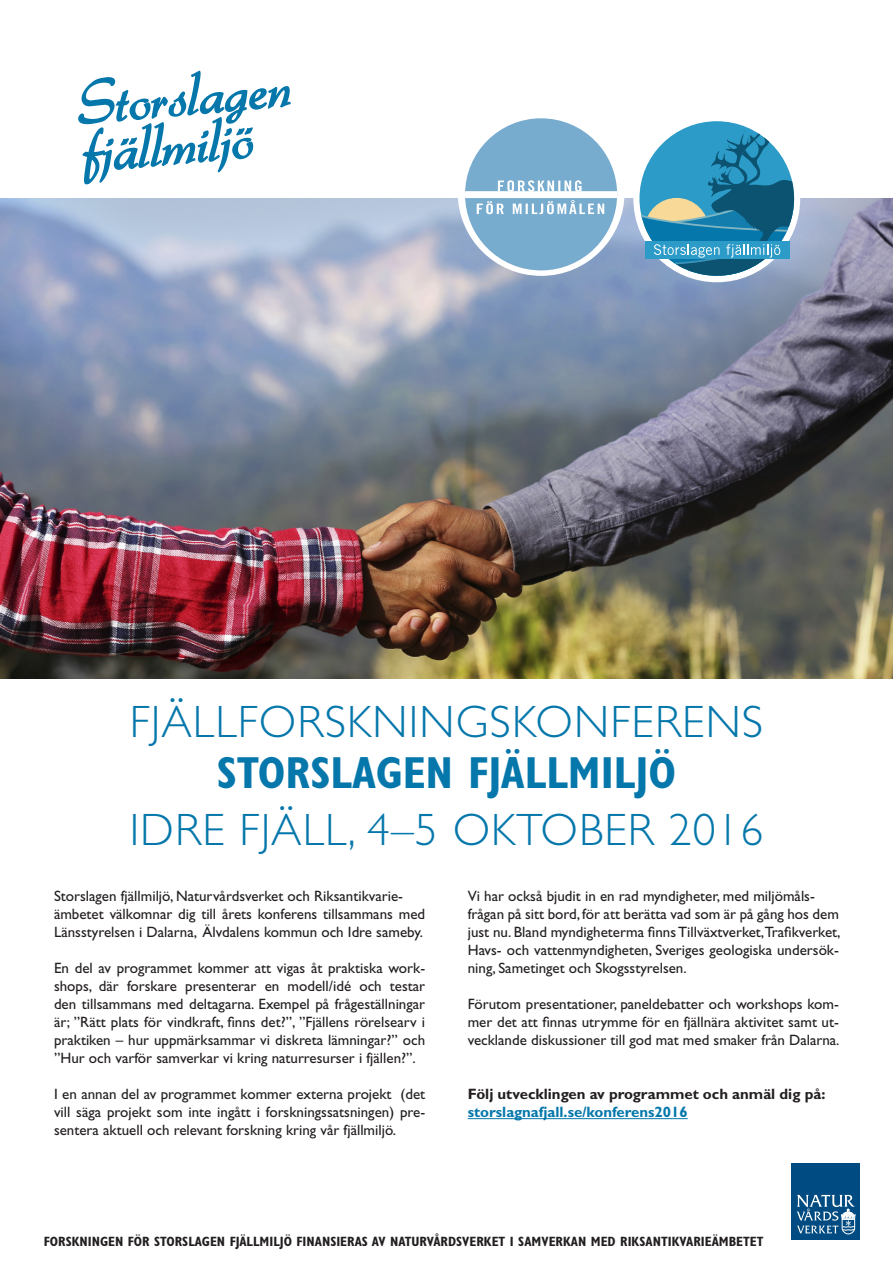
<style>
.page{position:relative;width:893px;height:1263px;background:#fff}
.page>*{position:absolute;margin:0;border:0;box-sizing:border-box;transform-origin:0 0}
.t1{font:300 45.6px "Gill Sans Std";letter-spacing:.025em;color:#0577ab}
.t2{font:700 condensed 45px "Gill Sans Std";color:#0577ab}
.t3{font:15px/18px "Gill Sans Std";color:#231f20}
.t4{font:700 15px "Gill Sans Std";color:#231f20}
.t5{font:700 15px "Gill Sans Std";color:#0577ab}
.t6{font:700 condensed 13.5px "Gill Sans Std";color:#231f20}
</style>
<div class="page">
<img style="left:0;top:199px;width:893px;height:479px">
<div style="left:633px;top:115px;width:167px;height:167px;background:#fff;border-radius:50%"></div>
<div style="left:639px;top:121px;width:155px;height:155px;background:#2c9bc8;border-radius:50%"></div>
<svg style="left:641px;top:130px;width:153px;height:146px"></svg>
<div style="left:458px;top:109px;width:167px;height:167px;background:#fff;border-radius:50%"></div>
<div style="left:465px;top:118px;width:152px;height:152px;background:#78accf;border-radius:50%"></div>
<svg style="left:465px;top:180px;width:152px;height:34px"></svg>
<svg style="left:78px;top:71px;width:213px;height:114px"></svg>
<hr style="left:468px;top:1118px;width:220px;height:1px;background:#0577ab">
<div style="left:792px;top:1164px;width:68px;height:76px;background:#004b81"></div>
<svg style="left:797px;top:1195px;width:59px;height:39px"></svg>
<p class="t1" style="left:130px;top:696px;width:635px">FJÄLLFORSKNINGSKONFERENS</p>
<p class="t2" style="left:217px;top:746px;width:461px">STORSLAGEN FJÄLLMILJÖ</p>
<p class="t1" style="left:130px;top:804px;width:635px">IDRE FJÄLL, 4–5 OKTOBER 2016</p>
<p class="t3" style="left:54px;top:887px;width:351px">Storslagen fjällmiljö, Naturvårdsverket och Riksantikvarie-</p>
<p class="t3" style="left:54px;top:905px;width:373px">ämbetet välkomnar dig till årets konferens tillsammans med<br>Länsstyrelsen i Dalarna, Älvdalens kommun och Idre sameby.</p>
<p class="t3" style="left:54px;top:959px;width:373px;text-align:justify">En del av programmet kommer att vigas åt praktiska work&shy;shops, där forskare presenterar en modell/idé och testar den tillsammans med deltagarna. Exempel på frågeställningar är; ”Rätt plats för vindkraft, finns det?”, ”Fjällens rörelsearv i praktiken – hur uppmärksammar vi diskreta lämningar?” och ”Hur och varför samverkar vi kring naturresurser i fjällen?”.</p>
<p class="t3" style="left:54px;top:1085px;width:373px;text-align:justify">I en annan del av programmet kommer externa projekt (det vill säga projekt som inte ingått i forskningssatsningen) pre&shy;sentera aktuell och relevant forskning kring vår fjällmiljö.</p>
<p class="t3" style="left:468px;top:887px;width:349px">Vi har också bjudit in en rad myndigheter, med miljömåls-</p>
<p class="t3" style="left:468px;top:905px;width:374px">frågan på sitt bord, för att berätta vad som är på gång hos dem just nu. Bland myndigheterma finns Tillväxtverket,Trafikverket,</p>
<p class="t3" style="left:468px;top:941px;width:373px">Havs- och vattenmyndigheten, Sveriges geologiska undersök&shy;ning, Sametinget och Skogsstyrelsen.</p>
<p class="t3" style="left:468px;top:995px;width:373px;text-align:justify">Förutom presentationer, paneldebatter och workshops kom&shy;mer det att finnas utrymme för en fjällnära aktivitet samt ut&shy;vecklande diskussioner till god mat med smaker från Dalarna.</p>
<p class="t4" style="left:468px;top:1085px;width:359px">Följ utvecklingen av programmet och anmäl dig på:</p>
<p class="t5" style="left:468px;top:1103px;width:221px">storslagnafjall.se/konferens2016</p>
<p class="t6" style="left:44px;top:1233px;width:721px">FORSKNINGEN FÖR STORSLAGEN FJÄLLMILJÖ FINANSIERAS AV NATURVÅRDSVERKET I SAMVERKAN MED RIKSANTIKVARIEÄMBETET</p>
</div>
